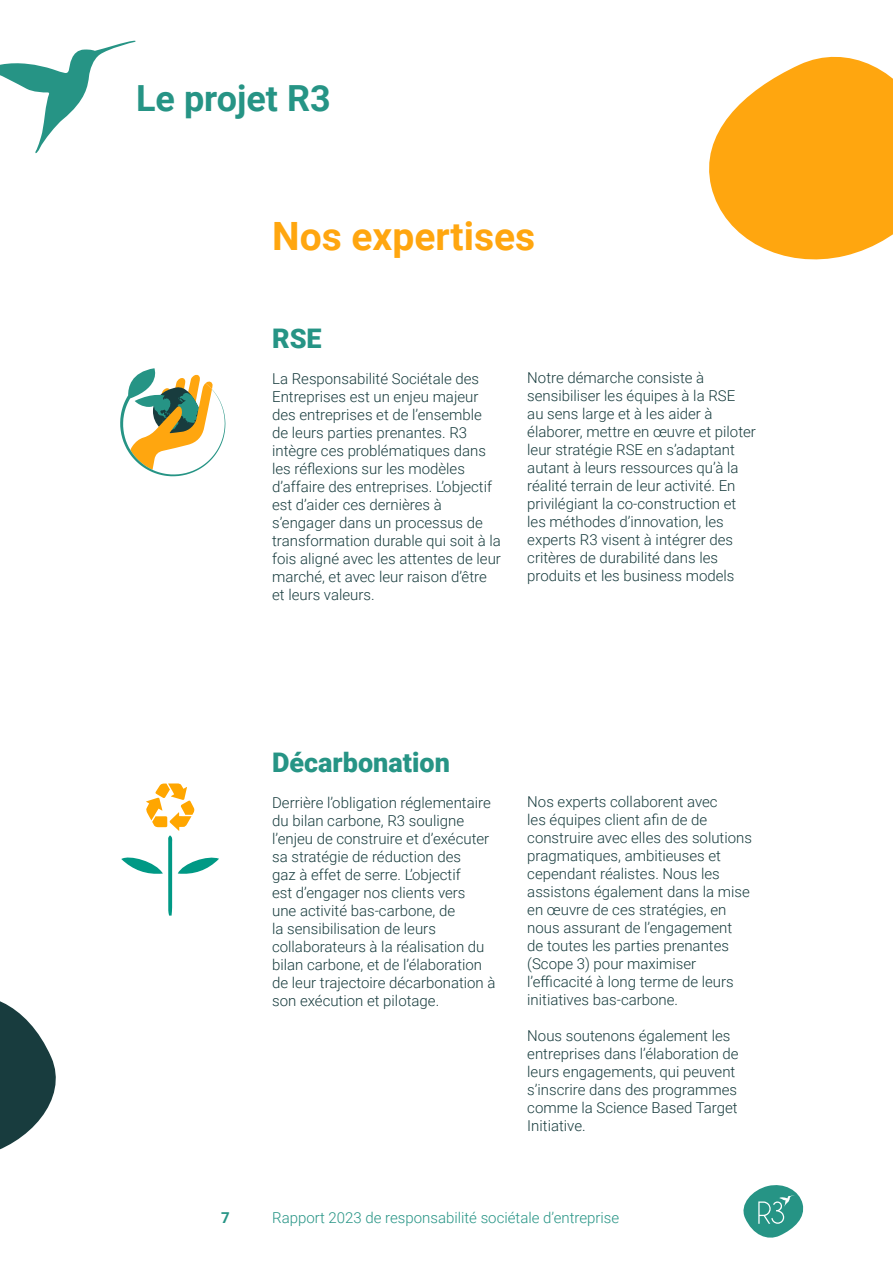
<style>
.page{position:relative;width:893px;height:1263px;background:#fff}
.page>*{position:absolute;margin:0;border:0;box-sizing:border-box;transform-origin:0 0}
.t1{font:700 39px "Roboto";color:#ffa60f}
.t2{font:700 36px "Roboto";color:#269485}
.t3{font:900 27px "Roboto";color:#269485}
.t4{font:300 15px/18px "Roboto";color:#183c3e}
.t5{font:300 15px "Roboto";color:#269485}
.t6{font:700 15px "Roboto";color:#269485}
</style>
<div class="page">
<svg style="left:743px;top:1185px;width:61px;height:53px"></svg>
<svg style="left:0;top:40px;width:136px;height:114px"></svg>
<svg style="left:120px;top:368px;width:105px;height:108px"></svg>
<svg style="left:709px;top:56px;width:184px;height:204px"></svg>
<svg style="left:0;top:1001px;width:56px;height:149px"></svg>
<svg style="left:121px;top:783px;width:98px;height:132px"></svg>
<h2 class="t2" style="left:136px;top:73px;width:196px">Le projet R3</h2>
<h1 class="t1" style="left:272px;top:209px;width:265px">Nos expertises</h1>
<h3 class="t3" style="left:272px;top:319px;width:51px">RSE</h3>
<p class="t4" style="left:272px;top:369px;width:230px">La Responsabilité Sociétale des<br>Entreprises est un enjeu majeur des entreprises et de l’ensemble de leurs parties prenantes. R3 intègre ces problématiques dans les réflexions sur les modèles d’affaire des entreprises. L’objectif est d’aider ces dernières à s’engager dans un processus de transformation durable qui soit à la fois aligné avec les attentes de leur marché, et avec leur raison d’être et leurs valeurs.</p>
<p class="t4" style="left:527px;top:368px;width:230px">Notre démarche consiste à sensibiliser les équipes à la RSE<br>au sens large et à les aider à élaborer, mettre en œuvre et piloter leur stratégie RSE en s’adaptant autant à leurs ressources qu’à la réalité terrain de leur activité. En privilégiant la co-construction et les méthodes d’innovation, les experts R3 visent à intégrer des critères de durabilité dans les produits et les business models</p>
<h3 class="t3" style="left:272px;top:743px;width:179px">Décarbonation</h3>
<p class="t4" style="left:272px;top:793px;width:225px">Derrière l’obligation réglementaire du bilan carbone, R3 souligne l’enjeu de construire et d’exécuter sa stratégie de réduction des<br>gaz à effet de serre. L’objectif<br>est d’engager nos clients vers<br>une activité bas-carbone, de<br>la sensibilisation de leurs collaborateurs à la réalisation du bilan carbone, et de l’élaboration de leur trajectoire décarbonation à son exécution et pilotage.</p>
<p class="t4" style="left:527px;top:792px;width:226px">Nos experts collaborent avec<br>les équipes client afin de de construire avec elles des solutions pragmatiques, ambitieuses et cependant réalistes. Nous les assistons également dans la mise en œuvre de ces stratégies, en nous assurant de l’engagement de toutes les parties prenantes (Scope 3) pour maximiser l’efficacité à long terme de leurs initiatives bas-carbone.</p>
<p class="t4" style="left:527px;top:1026px;width:213px">Nous soutenons également les entreprises dans l’élaboration de leurs engagements, qui peuvent s’inscrire dans des programmes comme la Science Based Target<br>Initiative.</p>
<p class="t6" style="left:221px;top:1207px;width:10px">7</p>
<p class="t5" style="left:272px;top:1207px;width:349px">Rapport 2023 de responsabilité sociétale d’entreprise</p>
</div>
